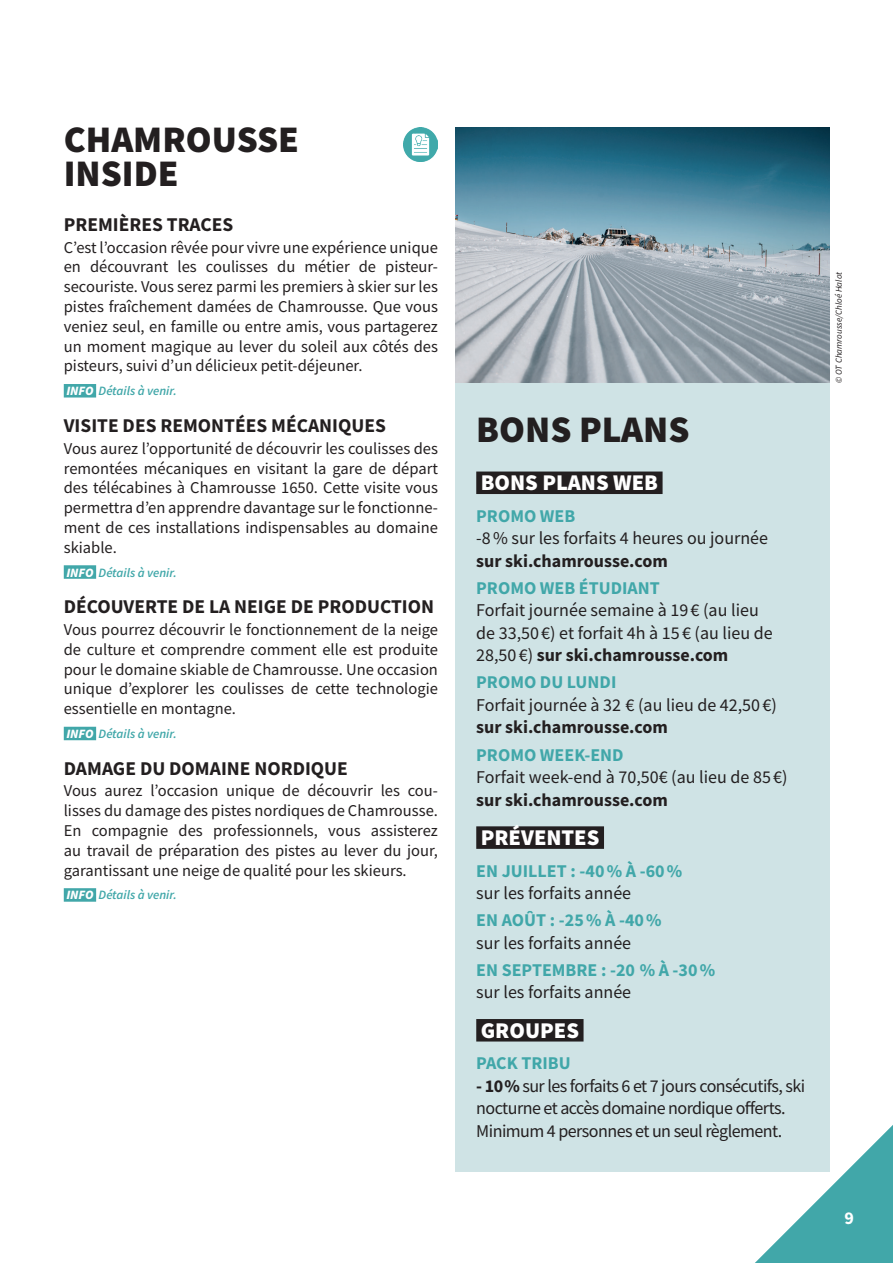
<style>
.page{position:relative;width:893px;height:1263px;background:#fff}
.page>*{position:absolute;margin:0;border:0;box-sizing:border-box;transform-origin:0 0}
.t1{font:900 37.5px/33.8px "Source Sans Pro";color:#231f20}
.t2{font:900 22.5px "Source Sans Pro";color:#fff}
.t3{font:700 19.5px "Source Sans Pro";color:#231f20}
.t4{font:18px/22.5px "Source Sans Pro";color:#231f20}
.t5{font:18px/22.5px "Source Sans Pro";letter-spacing:-.03em;color:#231f20}
.t6{font:700 18px "Source Sans Pro";color:#41a7a9}
.t7{font:700 18px "Source Sans Pro";color:#231f20}
.t8{font:700 18px "Source Sans Pro";color:#fff}
.t9{font:16.5px/19.8px "Source Sans Pro";color:#231f20;text-align:justify}
.t10{font:italic 600 12.75px "Source Sans Pro";color:#41a7a9}
.t11{font:italic 9px "Source Sans Pro";color:#231f20}
.s1{font-weight:900;color:#fff}
.s2{font-weight:700}
</style>
<div class="page">
<svg style="left:755px;top:1125px;width:138px;height:138px"></svg>
<div style="left:455px;top:383px;width:374px;height:789px;background:#cfe3e5"></div>
<div style="left:476px;top:471px;width:187px;height:23px;background:#231f20"></div>
<div style="left:476px;top:826px;width:128px;height:23px;background:#231f20"></div>
<div style="left:476px;top:1019px;width:107px;height:22px;background:#231f20"></div>
<div style="left:64px;top:384px;width:32px;height:13px;background:#41a7a9"></div>
<div style="left:64px;top:565px;width:32px;height:14px;background:#41a7a9"></div>
<div style="left:64px;top:727px;width:32px;height:13px;background:#41a7a9"></div>
<div style="left:64px;top:888px;width:32px;height:14px;background:#41a7a9"></div>
<img style="left:455px;top:128px;width:374px;height:255px">
<img style="left:404px;top:128px;width:34px;height:34px">
<h1 class="t1" style="left:64px;top:122px;width:237px">CHAMROUSSE<br>INSIDE</h1>
<p class="t3" style="left:64px;top:211px;width:171px">PREMIÈRES TRACES</p>
<p class="t9" style="left:64px;top:237px;width:376px">C’est l’occasion rêvée pour vivre une expérience unique en découvrant les coulisses du métier de pisteur&shy;secouriste. Vous serez parmi les premiers à skier sur les pistes fraîchement damées de Chamrousse. Que vous veniez seul, en famille ou entre amis, vous partagerez un moment magique au lever du soleil aux côtés des pisteurs, suivi d’un délicieux petit-déjeuner.</p>
<p class="t10" style="left:66px;top:383px;width:112px"><span class="s1">INFO</span> Détails à venir.</p>
<p class="t3" style="left:64px;top:412px;width:324px">VISITE DES REMONTÉES MÉCANIQUES</p>
<p class="t9" style="left:64px;top:438px;width:376px">Vous aurez l’opportunité de découvrir les coulisses des remontées mécaniques en visitant la gare de départ des télécabines à Chamrousse 1650. Cette visite vous permettra d’en apprendre davantage sur le fonctionne&shy;ment de ces installations indispensables au domaine skiable.</p>
<p class="t10" style="left:66px;top:564px;width:112px"><span class="s1">INFO</span> Détails à venir.</p>
<p class="t3" style="left:64px;top:593px;width:372px">DÉCOUVERTE DE LA NEIGE DE PRODUCTION</p>
<p class="t9" style="left:64px;top:619px;width:376px">Vous pourrez découvrir le fonctionnement de la neige de culture et comprendre comment elle est produite pour le domaine skiable de Chamrousse. Une occasion unique d’explorer les coulisses de cette technologie essentielle en montagne.</p>
<p class="t10" style="left:66px;top:725px;width:112px"><span class="s1">INFO</span> Détails à venir.</p>
<p class="t3" style="left:64px;top:755px;width:286px">DAMAGE DU DOMAINE NORDIQUE</p>
<p class="t9" style="left:64px;top:781px;width:376px">Vous aurez l’occasion unique de découvrir les cou&shy;lisses du damage des pistes nordiques de Chamrousse.<br>En compagnie des professionnels, vous assisterez au travail de préparation des pistes au lever du jour, garantissant une neige de qualité pour les skieurs.</p>
<p class="t10" style="left:66px;top:887px;width:112px"><span class="s1">INFO</span> Détails à venir.</p>
<h1 class="t1" style="left:476px;top:412px;width:215px">BONS PLANS</h1>
<h2 class="t2" style="left:481px;top:467px;width:179px">BONS PLANS WEB</h2>
<p class="t6" style="left:476px;top:503px;width:101px">PROMO WEB</p>
<p class="t4" style="left:476px;top:527px;width:293px">-8% sur les forfaits 4 heures ou journée</p>
<p class="t7" style="left:476px;top:548px;width:193px">sur ski.chamrousse.com</p>
<p class="t6" style="left:476px;top:576px;width:185px">PROMO WEB ÉTUDIANT</p>
<p class="t4" style="left:476px;top:599px;width:298px">Forfait journée semaine à 19 € (au lieu de 33,50 €) et forfait 4h à 15 € (au lieu de<br>28,50 €) <span class="s2">sur ski.chamrousse.com</span></p>
<p class="t6" style="left:476px;top:670px;width:142px">PROMO DU LUNDI</p>
<p class="t4" style="left:476px;top:694px;width:302px">Forfait journée à 32 € (au lieu de 42,50 €)</p>
<p class="t7" style="left:476px;top:715px;width:193px">sur ski.chamrousse.com</p>
<p class="t6" style="left:476px;top:742px;width:149px">PROMO WEEK-END</p>
<p class="t4" style="left:476px;top:766px;width:313px">Forfait week-end à 70,50€ (au lieu de 85 €)</p>
<p class="t7" style="left:476px;top:787px;width:193px">sur ski.chamrousse.com</p>
<h2 class="t2" style="left:481px;top:822px;width:120px">PRÉVENTES</h2>
<p class="t6" style="left:476px;top:858px;width:208px">EN JUILLET : -40% À -60%</p>
<p class="t4" style="left:476px;top:882px;width:156px">sur les forfaits année</p>
<p class="t6" style="left:476px;top:908px;width:187px">EN AOÛT : -25% À -40%</p>
<p class="t4" style="left:476px;top:931px;width:156px">sur les forfaits année</p>
<p class="t6" style="left:476px;top:957px;width:240px">EN SEPTEMBRE : -20 % À -30%</p>
<p class="t4" style="left:476px;top:981px;width:156px">sur les forfaits année</p>
<h2 class="t2" style="left:481px;top:1015px;width:100px">GROUPES</h2>
<p class="t6" style="left:476px;top:1051px;width:96px">PACK TRIBU</p>
<p class="t5" style="left:476px;top:1074px;width:331px"><span class="s2">- 10%</span> sur les forfaits 6 et 7 jours consécutifs, ski nocturne et accès domaine nordique offerts.<br>Minimum 4 personnes et un seul règlement.</p>
<p class="t11" style="left:833px;top:383px;width:113px;rotate:-90deg">© OT Chamrousse/Chloé Halot</p>
<p class="t8" style="left:844px;top:1206px;width:11px">9</p>
</div>
